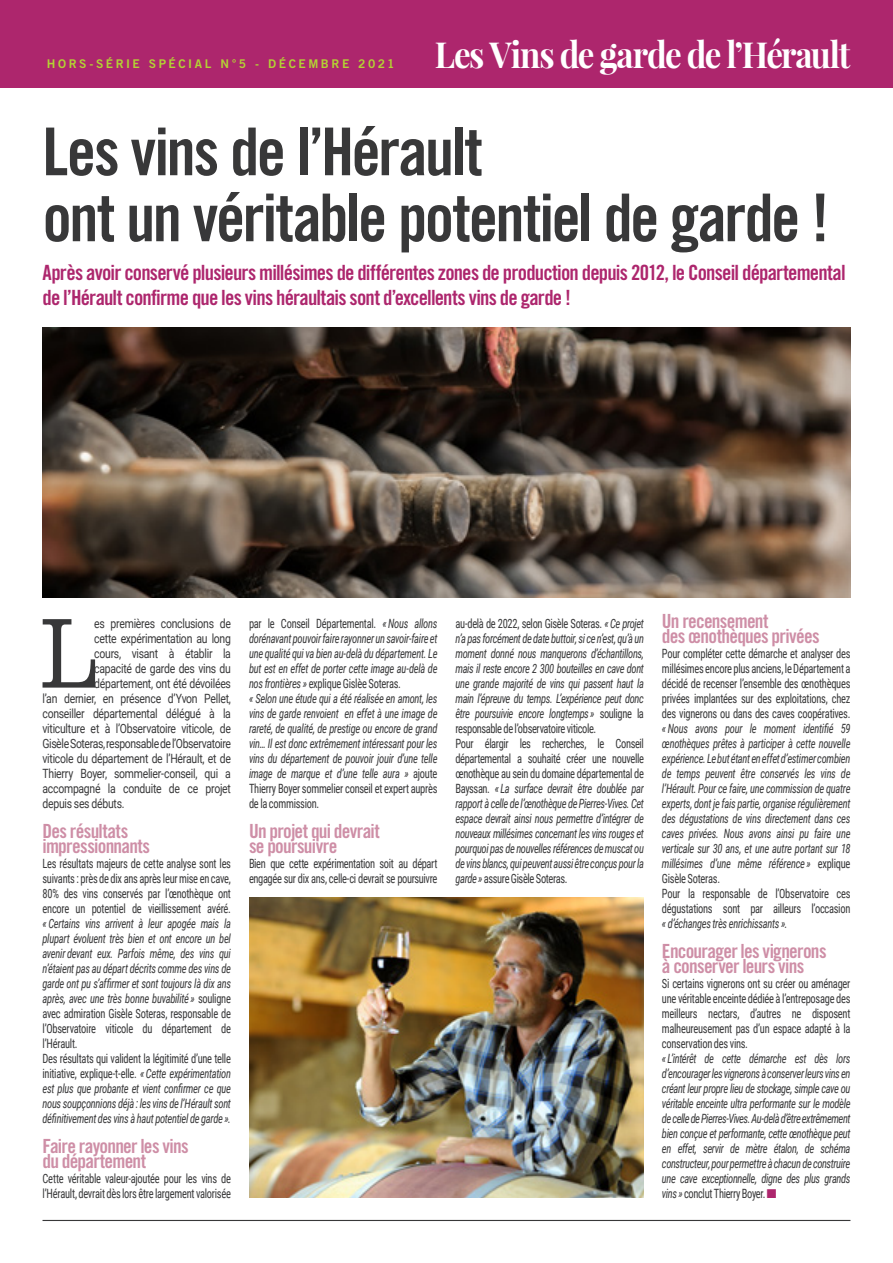
<style>
.page{position:relative;width:893px;height:1263px;background:#fff}
.page>*{position:absolute;margin:0;border:0;box-sizing:border-box;transform-origin:0 0}
.t1{font:300 103.2px "Clarendon";color:#383839;scale:.82 1}
.t2{font:66px/66px "Trade Gothic LT Std Bd Cn 20";letter-spacing:-.04em;color:#383839}
.t3{font:700 36px "Playfair Display";letter-spacing:-.04em;color:#fff;scale:.92 1}
.t4{font:21px/25.5px "Trade Gothic LT Std Bd Cn 20";letter-spacing:-.04em;color:#ad266d}
.t5{font:19.5px/15px "Trade Gothic LT Std Bd Cn 20";letter-spacing:-.035em;color:#ce8ea6}
.t6{font:italic 12.75px/15px "Roboto Condensed";letter-spacing:-.03em;color:#383839;scale:.82 1}
.t7{font:12.75px/15px "Roboto Condensed";letter-spacing:-.025em;color:#383839;text-align:justify;scale:.82 1}
.t8{font:12.75px "Roboto";letter-spacing:-.025em;color:#383839;scale:.82 1}
.t9{font:12px "Trade Gothic LT Std Bd 2";letter-spacing:.21em;color:#b3d234}
.s1{font-style:normal}
.s2{color:#ad266d}
</style>
<div class="page">
<div style="left:0;top:0;width:893px;height:88px;background:#ad266d"></div>
<img style="left:43px;top:328px;width:807px;height:270px">
<img style="left:249px;top:898px;width:395px;height:300px">
<hr style="left:43px;top:1220px;width:807px;height:1px;background:#383839">
<p class="t9" style="left:47px;top:56px;width:78px">HOR S-SÉRIE</p>
<p class="t9" style="left:149px;top:56px;width:192px">SPÉ CIAL N °5 - DÉCE MBRE</p>
<p class="t9" style="left:358px;top:56px;width:38px">2021</p>
<h3 class="t3" style="left:435px;top:32px;width:453px">Les Vins de garde de l’Hérault</h3>
<h2 class="t2" style="left:43px;top:118px;width:788px">Les vins de l’Hérault<br>ont un véritable potentiel de garde !</h2>
<h3 class="t4" style="left:43px;top:259px;width:805px">Après avoir conservé plusieurs millésimes de différentes zones de production depuis 2012, le Conseil départemental de l’Hérault confirme que les vins héraultais sont d’excellents vins de garde !</h3>
<h1 class="t1" style="left:41px;top:594px;width:70px">L</h1>
<p class="t8" style="left:94px;top:614px;width:168px">es premières conclusions de</p>
<p class="t8" style="left:94px;top:629px;width:168px">cette expérimentation au long</p>
<p class="t8" style="left:94px;top:644px;width:168px">cours, visant à établir la</p>
<p class="t8" style="left:94px;top:659px;width:168px">capacité de garde des vins du</p>
<p class="t8" style="left:94px;top:674px;width:168px">département, ont été dévoilées</p>
<p class="t8" style="left:43px;top:689px;width:231px">l’an dernier, en présence d’Yvon Pellet,</p>
<p class="t8" style="left:43px;top:704px;width:231px">conseiller départemental délégué à la</p>
<p class="t8" style="left:43px;top:719px;width:231px">viticulture et à l’Observatoire viticole, de</p>
<p class="t8" style="left:43px;top:734px;width:231px">Gisèle Soteras, responsable de l’Observatoire</p>
<p class="t8" style="left:43px;top:749px;width:231px">viticole du département de l’Hérault, et de</p>
<p class="t8" style="left:43px;top:764px;width:231px">Thierry Boyer, sommelier-conseil, qui a</p>
<p class="t8" style="left:43px;top:779px;width:231px">accompagné la conduite de ce projet</p>
<p class="t8" style="left:43px;top:794px;width:102px">depuis ses débuts.</p>
<h3 class="t5" style="left:43px;top:823px;width:109px">Des résultats impressionnants</h3>
<p class="t7" style="left:43px;top:855px;width:231px">Les résultats majeurs de cette analyse sont les suivants : près de dix ans après leur mise en cave, 80% des vins conservés par l’œnothèque ont encore un potentiel de vieillissement avéré.</p>
<p class="t6" style="left:43px;top:915px;width:231px">« Certains vins arrivent à leur apogée mais la plupart évoluent très bien et ont encore un bel avenir devant eux. Parfois même, des vins qui n’étaient pas au départ décrits comme des vins de garde ont pu s’affirmer et sont toujours là dix ans après, avec une très bonne buvabilité » <span class="s1">souligne avec admiration Gisèle Soteras, responsable de l’Observatoire viticole du département de l’Hérault.<br>Des résultats qui valident la légitimité d’une telle initiative, explique-t-elle.</span> « Cette expérimentation est plus que probante et vient confirmer ce que nous soupçonnions déjà : les vins de l’Hérault sont définitivement des vins à haut potentiel de garde ».</p>
<h3 class="t5" style="left:43px;top:1138px;width:148px">Faire rayonner les vins du département</h3>
<p class="t7" style="left:43px;top:1170px;width:231px">Cette véritable valeur-ajoutée pour les vins de l’Hérault, devrait dès lors être largement valorisée</p>
<p class="t6" style="left:249px;top:615px;width:231px"><span class="s1">par le Conseil Départemental.</span> « Nous allons dorénavant pouvoir faire rayonner un savoir-faire et une qualité qui va bien au-delà du département. Le but est en effet de porter cette image au-delà de nos frontières » <span class="s1">explique Gislèe Soteras.<br></span>« Selon une étude qui a été réalisée en amont, les vins de garde renvoient en effet à une image de rareté, de qualité, de prestige ou encore de grand vin… Il est donc extrêmement intéressant pour les vins du département de pouvoir jouir d’une telle image de marque et d’une telle aura » <span class="s1">ajoute Thierry Boyer sommelier conseil et expert auprès de la commission.</span></p>
<h3 class="t5" style="left:249px;top:823px;width:132px">Un projet qui devrait se poursuivre</h3>
<p class="t7" style="left:249px;top:855px;width:231px">Bien que cette expérimentation soit au départ engagée sur dix ans, celle-ci devrait se poursuivre</p>
<p class="t6" style="left:455px;top:615px;width:231px"><span class="s1">au-delà de 2022, selon Gisèle Soteras.</span> « Ce projet n’a pas forcément de date buttoir, si ce n’est, qu’à un moment donné nous manquerons d’échantillons, mais il reste encore 2 300 bouteilles en cave dont une grande majorité de vins qui passent haut la main l’épreuve du temps. L’expérience peut donc être poursuivie encore longtemps » <span class="s1">souligne la responsable de l’observatoire viticole.<br>Pour élargir les recherches, le Conseil départemental a souhaité créer une nouvelle œnothèque au sein du domaine départemental de Bayssan.</span> « La surface devrait être doublée par rapport à celle de l’œnothèque de Pierres-Vives. Cet espace devrait ainsi nous permettre d’intégrer de nouveaux millésimes concernant les vins rouges et pourquoi pas de nouvelles références de muscat ou de vins blancs, qui peuvent aussi être conçus pour la garde » <span class="s1">assure Gisèle Soteras.</span></p>
<h3 class="t5" style="left:662px;top:613px;width:159px">Un recensement<br>des œnothèques privées</h3>
<p class="t7" style="left:662px;top:645px;width:231px">Pour compléter cette démarche et analyser des millésimes encore plus anciens, le Département a décidé de recenser l’ensemble des œnothèques privées implantées sur des exploitations, chez des vignerons ou dans des caves coopératives.</p>
<p class="t6" style="left:662px;top:720px;width:231px">« Nous avons pour le moment identifié 59 œnothèques prêtes à participer à cette nouvelle expérience. Le but étant en effet d’estimer combien de temps peuvent être conservés les vins de l’Hérault. Pour ce faire, une commission de quatre experts, dont je fais partie, organise régulièrement des dégustations de vins directement dans ces caves privées. Nous avons ainsi pu faire une verticale sur 30 ans, et une autre portant sur 18 millésimes d’une même référence » <span class="s1">explique Gisèle Soteras.<br>Pour la responsable de l’Observatoire ces dégustations sont par ailleurs l’occasion</span></p>
<p class="t6" style="left:662px;top:915px;width:155px">« d’échanges très enrichissants ».</p>
<h3 class="t5" style="left:662px;top:943px;width:166px">Encourager les vignerons à conserver leurs vins</h3>
<p class="t7" style="left:662px;top:975px;width:231px">Si certains vignerons ont su créer ou aménager une véritable enceinte dédiée à l’entreposage des meilleurs nectars, d’autres ne disposent malheureusement pas d’un espace adapté à la conservation des vins.</p>
<p class="t6" style="left:662px;top:1050px;width:231px;text-align:justify">« L’intérêt de cette démarche est dès lors d’encourager les vignerons à conserver leurs vins en créant leur propre lieu de stockage, simple cave ou véritable enceinte ultra performante sur le modèle de celle de Pierres-Vives. Au-delà d’être extrêmement bien conçue et performante, cette œnothèque peut en effet, servir de mètre étalon, de schéma constructeur, pour permettre à chacun de construire une cave exceptionnelle, digne des plus grands vins » <span class="s1">conclut Thierry Boyer.</span> <span class="s2">■</span></p>
</div>
